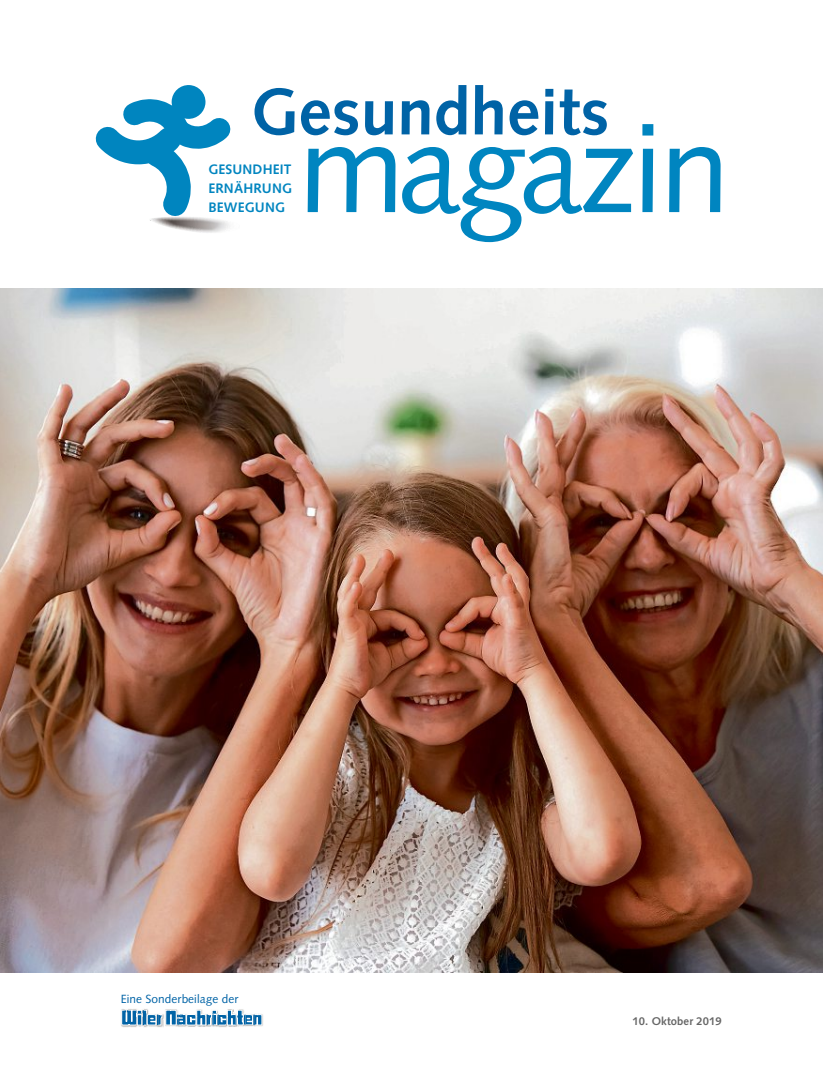
<style>
.page{position:relative;width:823px;height:1088px;background:#fff}
.page>*{position:absolute;margin:0;border:0;box-sizing:border-box;transform-origin:0 0}
.t1{font:127.12px "Syntax LT Std";letter-spacing:-.03em;color:#0085c0}
.t2{font:700 65.75px "Syntax LT Std";color:#0063a6}
.t3{font:700 13.75px/18.8px "Syntax LT Std";letter-spacing:.01em;color:#0085c0;text-align:justify}
.t4{font:11.88px "Syntax LT Std";letter-spacing:.005em;color:#0063a6}
.t5{font:700 11.25px "Syntax LT Std";letter-spacing:.01em;color:#666}
</style>
<div class="page">
<img style="left:0;top:289px;width:822px;height:684px">
<img style="left:262px;top:1014px;width:1px;height:12px">
<svg style="left:121px;top:1009px;width:141px;height:18px"></svg>
<svg style="left:95px;top:85px;width:136px;height:148px"></svg>
<h2 class="t2" style="left:251px;top:74px;width:360px">Gesundheits</h2>
<h1 class="t1" style="left:298px;top:94px;width:433px">magazin</h1>
<p class="t3" style="left:208px;top:160px;width:85px">GESUNDHEIT ERNÄHRUNG BEWEGUNG</p>
<p class="t4" style="left:121px;top:991px;width:119px">Eine Sonderbeilage der</p>
<p class="t5" style="left:632px;top:1014px;width:91px">10. Oktober 2019</p>
</div>
